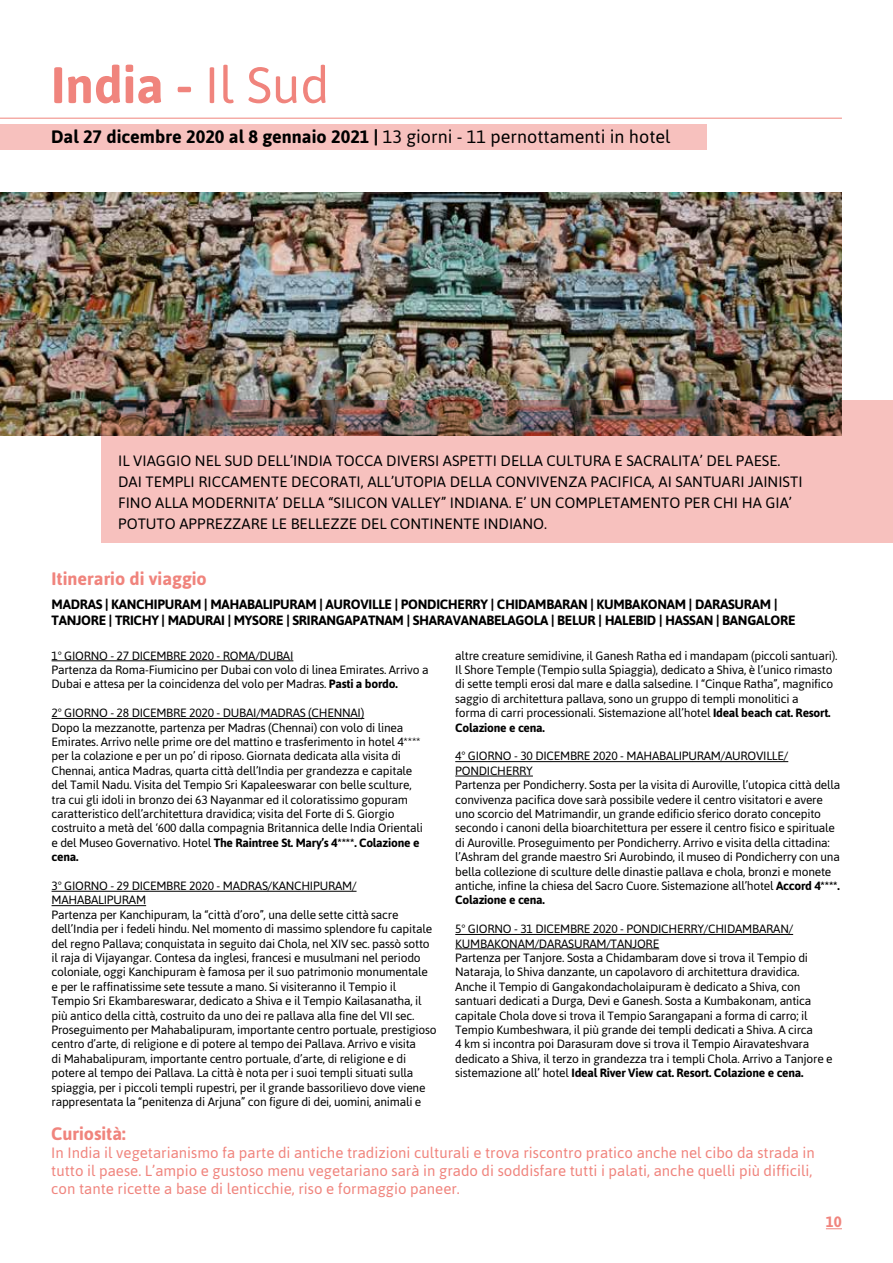
<style>
.page{position:relative;width:893px;height:1263px;background:#fff}
.page>*{position:absolute;margin:0;border:0;box-sizing:border-box;transform-origin:0 0}
.t1{font:700 51px "Asap";color:#f0847d}
.t2{font:700 18px "Asap";color:#000}
.t3{font:700 18px "Asap";color:#f0847d}
.t4{font:15px/21px "Asap";color:#000}
.t5{font:15px/18px "Asap";color:#f0847d}
.t6{font:700 15px "Asap";color:#f0847d}
.t7{font:700 13.5px/16.2px "Asap";letter-spacing:-.02em;color:#000}
.t8{font:12px/14.4px "Asap";letter-spacing:-.02em;color:#000}
.s1{font-weight:400}
.s2{font-weight:700}
</style>
<div class="page">
<svg style="left:826px;top:1228px;width:16px;height:1px"></svg>
<hr style="left:52px;top:660px;width:241px;height:1px;background:#000">
<hr style="left:52px;top:718px;width:312px;height:1px;background:#000">
<hr style="left:52px;top:891px;width:305px;height:1px;background:#000">
<hr style="left:52px;top:905px;width:94px;height:1px;background:#000">
<hr style="left:455px;top:761px;width:333px;height:1px;background:#000">
<hr style="left:455px;top:776px;width:78px;height:1px;background:#000">
<hr style="left:455px;top:934px;width:338px;height:1px;background:#000">
<hr style="left:455px;top:948px;width:204px;height:1px;background:#000">
<img style="left:0;top:193px;width:842px;height:243px">
<img style="left:101px;top:401px;width:792px;height:142px">
<hr style="left:0;top:118px;width:842px;height:1px;background:#f0847d">
<div style="left:0;top:124px;width:707px;height:26px;background:#f7c1be"></div>
<h1 class="t1" style="left:51px;top:51px;width:280px">India - <span class="s1">Il Sud</span></h1>
<h2 class="t2" style="left:51px;top:124px;width:621px">Dal 27 dicembre 2020 al 8 gennaio 2021 | <span class="s1">13 giorni - 11 pernottamenti in hotel</span></h2>
<p class="t4" style="left:118px;top:450px;width:686px">IL VIAGGIO NEL SUD DELL’INDIA TOCCA DIVERSI ASPETTI DELLA CULTURA E SACRALITA’ DEL PAESE.<br>DAI TEMPLI RICCAMENTE DECORATI, ALL’UTOPIA DELLA CONVIVENZA PACIFICA, AI SANTUARI JAINISTI FINO ALLA MODERNITA’ DELLA “SILICON VALLEY” INDIANA. E’ UN COMPLETAMENTO PER CHI HA GIA’ POTUTO APPREZZARE LE BELLEZZE DEL CONTINENTE INDIANO.</p>
<h2 class="t3" style="left:52px;top:567px;width:157px">Itinerario di viaggio</h2>
<p class="t7" style="left:52px;top:596px;width:745px">MADRAS | KANCHIPURAM | MAHABALIPURAM | AUROVILLE | PONDICHERRY | CHIDAMBARAN | KUMBAKONAM | DARASURAM |<br>TANJORE | TRICHY | MADURAI | MYSORE | SRIRANGAPATNAM | SHARAVANABELAGOLA | BELUR | HALEBID | HASSAN | BANGALORE</p>
<p class="t8" style="left:52px;top:648px;width:378px">1° GIORNO - 27 DICEMBRE 2020 - ROMA/DUBAI<br>Partenza da Roma-Fiumicino per Dubai con volo di linea Emirates. Arrivo a<br>Dubai e attesa per la coincidenza del volo per Madras. <span class="s2">Pasti a bordo.</span></p>
<p class="t8" style="left:52px;top:705px;width:373px">2° GIORNO - 28 DICEMBRE 2020 - DUBAI/MADRAS (CHENNAI)<br>Dopo la mezzanotte, partenza per Madras (Chennai) con volo di linea Emirates. Arrivo nelle prime ore del mattino e trasferimento in hotel 4**** per la colazione e per un po’ di riposo. Giornata dedicata alla visita di Chennai, antica Madras, quarta città dell’India per grandezza e capitale del Tamil Nadu. Visita del Tempio Sri Kapaleeswarar con belle sculture, tra cui gli idoli in bronzo dei 63 Nayanmar ed il coloratissimo gopuram caratteristico dell’architettura dravidica; visita del Forte di S. Giorgio costruito a metà del ‘600 dalla compagnia Britannica delle India Orientali e del Museo Governativo. Hotel <span class="s2">The Raintree St. Mary’s 4****. Colazione e cena.</span></p>
<p class="t8" style="left:52px;top:878px;width:387px">3° GIORNO - 29 DICEMBRE 2020 - MADRAS/KANCHIPURAM/ MAHABALIPURAM<br>Partenza per Kanchipuram, la “città d’oro”, una delle sette città sacre dell’India per i fedeli hindu. Nel momento di massimo splendore fu capitale del regno Pallava; conquistata in seguito dai Chola, nel XIV sec. passò sotto il raja di Vijayangar. Contesa da inglesi, francesi e musulmani nel periodo coloniale, oggi Kanchipuram è famosa per il suo patrimonio monumentale e per le raffinatissime sete tessute a mano. Si visiteranno il Tempio il Tempio Sri Ekambareswarar, dedicato a Shiva e il Tempio Kailasanatha, il più antico della città, costruito da uno dei re pallava alla fine del VII sec.<br>Proseguimento per Mahabalipuram, importante centro portuale, prestigioso centro d’arte, di religione e di potere al tempo dei Pallava. Arrivo e visita<br>di Mahabalipuram, importante centro portuale, d’arte, di religione e di potere al tempo dei Pallava. La città è nota per i suoi templi situati sulla spiaggia, per i piccoli templi rupestri, per il grande bassorilievo dove viene rappresentata la “penitenza di Arjuna” con figure di dei, uomini, animali e</p>
<p class="t8" style="left:455px;top:648px;width:384px">altre creature semidivine, il Ganesh Ratha ed i mandapam (piccoli santuari).<br>Il Shore Temple (Tempio sulla Spiaggia), dedicato a Shiva, è l’unico rimasto di sette templi erosi dal mare e dalla salsedine. I “Cinque Ratha”, magnifico saggio di architettura pallava, sono un gruppo di templi monolitici a<br>forma di carri processionali. Sistemazione all’hotel <span class="s2">Ideal beach cat. Resort.<br>Colazione e cena.</span></p>
<p class="t8" style="left:455px;top:749px;width:387px">4° GIORNO - 30 DICEMBRE 2020 - MAHABALIPURAM/AUROVILLE/ PONDICHERRY<br>Partenza per Pondicherry. Sosta per la visita di Auroville, l’utopica città della convivenza pacifica dove sarà possibile vedere il centro visitatori e avere uno scorcio del Matrimandir, un grande edificio sferico dorato concepito secondo i canoni della bioarchitettura per essere il centro fisico e spirituale di Auroville. Proseguimento per Pondicherry. Arrivo e visita della cittadina: l’Ashram del grande maestro Sri Aurobindo, il museo di Pondicherry con una bella collezione di sculture delle dinastie pallava e chola, bronzi e monete antiche, infine la chiesa del Sacro Cuore. Sistemazione all’hotel <span class="s2">Accord 4****.<br>Colazione e cena.</span></p>
<p class="t8" style="left:455px;top:921px;width:379px">5° GIORNO - 31 DICEMBRE 2020 - PONDICHERRY/CHIDAMBARAN/ KUMBAKONAM/DARASURAM/TANJORE<br>Partenza per Tanjore. Sosta a Chidambaram dove si trova il Tempio di Nataraja, lo Shiva danzante, un capolavoro di architettura dravidica.<br>Anche il Tempio di Gangakondacholaipuram è dedicato a Shiva, con santuari dedicati a Durga, Devi e Ganesh. Sosta a Kumbakonam, antica capitale Chola dove si trova il Tempio Sarangapani a forma di carro; il Tempio Kumbeshwara, il più grande dei templi dedicati a Shiva. A circa<br>4 km si incontra poi Darasuram dove si trova il Tempio Airavateshvara dedicato a Shiva, il terzo in grandezza tra i templi Chola. Arrivo a Tanjore e sistemazione all’ hotel <span class="s2">Ideal River View cat. Resort. Colazione e cena.</span></p>
<h2 class="t3" style="left:51px;top:1121px;width:76px">Curiosità:</h2>
<p class="t5" style="left:51px;top:1143px;width:765px">In India il vegetarianismo fa parte di antiche tradizioni culturali e trova riscontro pratico anche nel cibo da strada in tutto il paese. L’ampio e gustoso menu vegetariano sarà in grado di soddisfare tutti i palati, anche quelli più difficili, con tante ricette a base di lenticchie, riso e formaggio paneer.</p>
<p class="t6" style="left:826px;top:1212px;width:18px">10</p>
</div>
